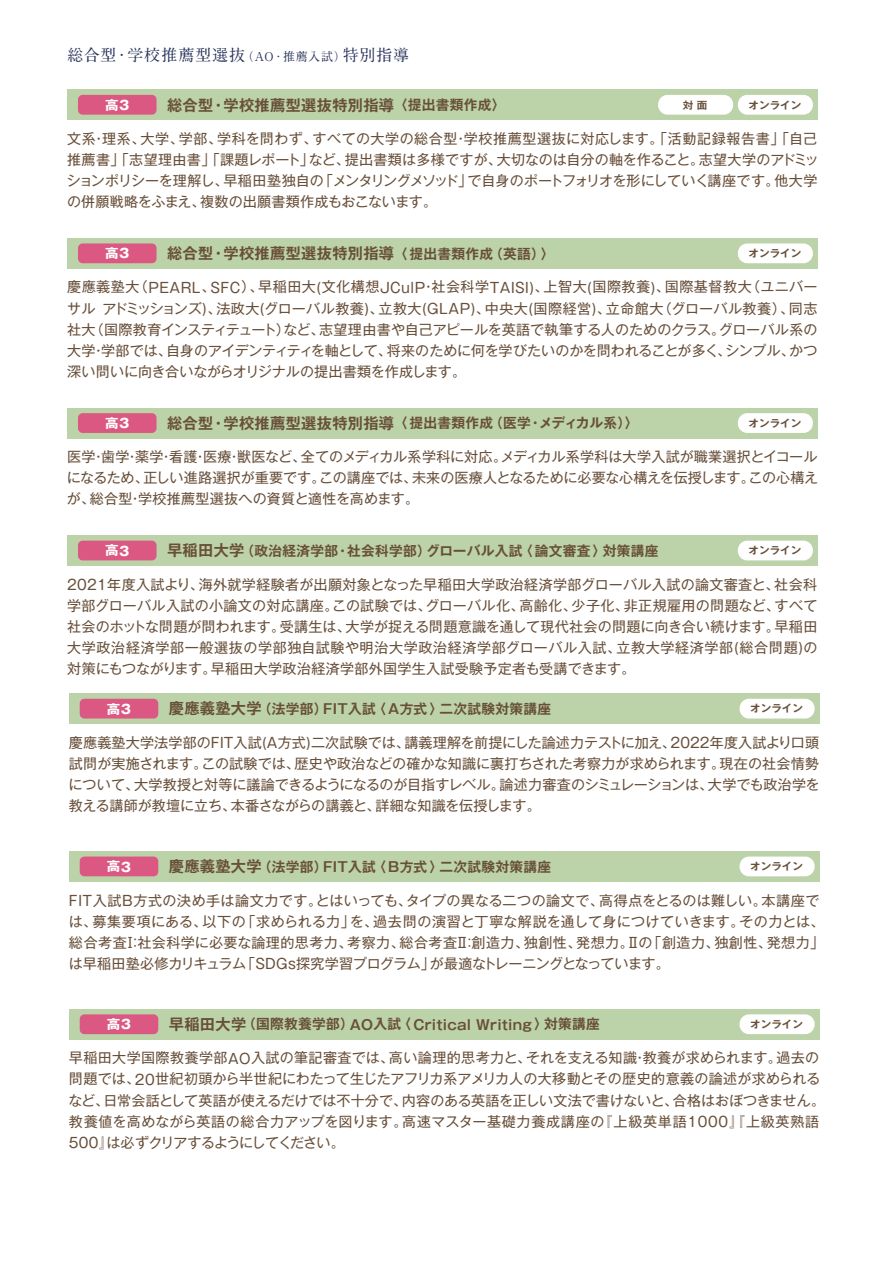
<style>
.page{position:relative;width:893px;height:1263px;background:#fff}
.page>*{position:absolute;margin:0;border:0;box-sizing:border-box;transform-origin:0 0}
.t1{font:16.05px "A1 Mincho Std Bold 90 pv RKSJ H";letter-spacing:.045em;color:#28325a}
.t2{font:15.3px "Gothic MB101 Pro De Bold 90 pv RKSJ H";letter-spacing:.02em;color:#684f39}
.t3{font:14.1px/21.1px "Gothic MB101 Pro Regular 90 pv RKSJ H";letter-spacing:.01em;color:#684f39;text-align:justify}
.t4{font:13.65px "Gothic MB101 Pro De Bold 90 pv RKSJ H";letter-spacing:.02em;color:#684f39}
.t5{font:12.75px "Gothic MB101 Pro Bold 90 pv RKSJ H";letter-spacing:.05em;color:#fff;scale:1.05 1}
.t6{font:10.05px "Gothic MB101 Pro De Bold 90 pv RKSJ H";color:#684f39;scale:1.05 1}
.s1{font-size:12px}
.s2{font-size:13.65px}
.s3{font-size:15.3px}
</style>
<div class="page">
<div style="left:67px;top:89px;width:750px;height:31px;background:#bcd2a8"></div>
<div style="left:78px;top:95px;width:79px;height:20px;background:#da5881;border-radius:5px"></div>
<div style="left:738px;top:95px;width:75px;height:20px;background:#fff;border-radius:9px"></div>
<div style="left:658px;top:95px;width:75px;height:20px;background:#fff;border-radius:9px"></div>
<div style="left:67px;top:238px;width:750px;height:31px;background:#bcd2a8"></div>
<div style="left:738px;top:243px;width:75px;height:20px;background:#fff;border-radius:9px"></div>
<div style="left:78px;top:243px;width:79px;height:20px;background:#da5881;border-radius:5px"></div>
<div style="left:67px;top:408px;width:750px;height:30px;background:#bcd2a8"></div>
<div style="left:738px;top:413px;width:75px;height:20px;background:#fff;border-radius:9px"></div>
<div style="left:78px;top:413px;width:79px;height:20px;background:#da5881;border-radius:5px"></div>
<div style="left:67px;top:535px;width:750px;height:31px;background:#bcd2a8"></div>
<div style="left:738px;top:541px;width:75px;height:19px;background:#fff;border-radius:9px"></div>
<div style="left:78px;top:541px;width:79px;height:19px;background:#da5881;border-radius:5px"></div>
<div style="left:69px;top:693px;width:750px;height:31px;background:#bcd2a8"></div>
<div style="left:80px;top:699px;width:78px;height:19px;background:#da5881;border-radius:5px"></div>
<div style="left:740px;top:699px;width:75px;height:19px;background:#fff;border-radius:9px"></div>
<div style="left:69px;top:851px;width:750px;height:31px;background:#bcd2a8"></div>
<div style="left:80px;top:856px;width:78px;height:20px;background:#da5881;border-radius:5px"></div>
<div style="left:740px;top:856px;width:75px;height:20px;background:#fff;border-radius:9px"></div>
<div style="left:69px;top:1009px;width:750px;height:30px;background:#bcd2a8"></div>
<div style="left:80px;top:1014px;width:78px;height:20px;background:#da5881;border-radius:5px"></div>
<div style="left:740px;top:1014px;width:75px;height:20px;background:#fff;border-radius:9px"></div>
<p class="t1" style="left:67px;top:49px;width:343px">総合型・学校推薦型選抜<span class="s1">（AO・推薦入試）</span>特別指導</p>
<p class="t5" style="left:105px;top:100px;width:25px">高3</p>
<p class="t2" style="left:167px;top:99px;width:340px">総合型・学校推薦型選抜特別指導<span class="s2">〈提出書類作成〉</span></p>
<p class="t6" style="left:683px;top:101px;width:25px">対面</p>
<p class="t6" style="left:749px;top:101px;width:52px">オンライン</p>
<p class="t3" style="left:66px;top:130px;width:754px">文系・理系、大学、学部、学科を問わず、すべての大学の総合型・学校推薦型選抜に対応します。「活動記録報告書」「自己推薦書」「志望理由書」「課題レポート」など、提出書類は多様ですが、大切なのは自分の軸を作ること。志望大学のアドミッションポリシーを理解し、早稲田塾独自の「メンタリングメソッド」で自身のポートフォリオを形にしていく講座です。他大学の併願戦略をふまえ、複数の出願書類作成もおこないます。</p>
<p class="t5" style="left:105px;top:249px;width:25px">高3</p>
<p class="t2" style="left:167px;top:248px;width:389px">総合型・学校推薦型選抜特別指導<span class="s2">〈提出書類作成（英語）〉</span></p>
<p class="t6" style="left:749px;top:250px;width:52px">オンライン</p>
<p class="t3" style="left:67px;top:278px;width:752px">慶應義塾大（PEARL、SFC）、早稲田大(文化構想JCulP・社会科学TAISI)、上智大(国際教養)、国際基督教大（ユニバーサルアドミッションズ)、法政大(グローバル教養)、立教大(GLAP)、中央大(国際経営)、立命館大（グローバル教養）、同志社大（国際教育インスティテュート）など、志望理由書や自己アピールを英語で執筆する人のためのクラス。グローバル系の大学・学部では、自身のアイデンティティを軸として、将来のために何を学びたいのかを問われることが多く、シンプル、かつ深い問いに向き合いながらオリジナルの提出書類を作成します。</p>
<p class="t5" style="left:105px;top:418px;width:25px">高3</p>
<p class="t4" style="left:167px;top:418px;width:473px"><span class="s3">総合型・学校推薦型選抜特別指導</span>〈提出書類作成（医学・メディカル系）〉</p>
<p class="t6" style="left:749px;top:419px;width:52px">オンライン</p>
<p class="t3" style="left:67px;top:448px;width:753px">医学・歯学・薬学・看護・医療・獣医など、全てのメディカル系学科に対応。メディカル系学科は大学入試が職業選択とイコールになるため、正しい進路選択が重要です。この講座では、未来の医療人となるために必要な心構えを伝授します。この心構えが、総合型・学校推薦型選抜への資質と適性を高めます。</p>
<p class="t5" style="left:105px;top:546px;width:25px">高3</p>
<p class="t4" style="left:167px;top:545px;width:493px"><span class="s3">早稲田大学</span>（政治経済学部・社会科学部）グローバル入試〈論文審査〉対策講座</p>
<p class="t6" style="left:749px;top:547px;width:52px">オンライン</p>
<p class="t3" style="left:67px;top:576px;width:752px">2021年度入試より、海外就学経験者が出願対象となった早稲田大学政治経済学部グローバル入試の論文審査と、社会科学部グローバル入試の小論文の対応講座。この試験では、グローバル化、高齢化、少子化、非正規雇用の問題など、すべて社会のホットな問題が問われます。受講生は、大学が捉える問題意識を通して現代社会の問題に向き合い続けます。早稲田大学政治経済学部一般選抜の学部独自試験や明治大学政治経済学部グローバル入試、立教大学経済学部(総合問題)の対策にもつながります。早稲田大学政治経済学部外国学生入試受験予定者も受講できます。</p>
<p class="t5" style="left:107px;top:704px;width:25px">高3</p>
<p class="t4" style="left:169px;top:704px;width:384px"><span class="s3">慶應義塾大学</span>（法学部）FIT入試〈A方式〉二次試験対策講座</p>
<p class="t6" style="left:750px;top:705px;width:52px">オンライン</p>
<p class="t3" style="left:69px;top:734px;width:753px">慶應義塾大学法学部のFIT入試(A方式)二次試験では、講義理解を前提にした論述力テストに加え、2022年度入試より口頭試問が実施されます。この試験では、歴史や政治などの確かな知識に裏打ちされた考察力が求められます。現在の社会情勢について、大学教授と対等に議論できるようになるのが目指すレベル。論述力審査のシミュレーションは、大学でも政治学を教える講師が教壇に立ち、本番さながらの講義と、詳細な知識を伝授します。</p>
<p class="t5" style="left:107px;top:862px;width:25px">高3</p>
<p class="t4" style="left:169px;top:861px;width:384px"><span class="s3">慶應義塾大学</span>（法学部）FIT入試〈B方式〉二次試験対策講座</p>
<p class="t6" style="left:750px;top:863px;width:52px">オンライン</p>
<p class="t3" style="left:69px;top:891px;width:757px;text-align:left">FIT入試B方式の決め手は論文力です。とはいっても、タイプの異なる二つの論文で、高得点をとるのは難しい。本講座では、募集要項にある、以下の「求められる力」を、過去問の演習と丁寧な解説を通して身につけていきます。その力とは、総合考査Ⅰ：社会科学に必要な論理的思考力、考察力、総合考査Ⅱ：創造力、独創性、発想力。Ⅱの「創造力、独創性、発想力」は早稲田塾必修カリキュラム「SDGs探究学習プログラム」が最適なトレーニングとなっています。</p>
<p class="t5" style="left:107px;top:1020px;width:25px">高3</p>
<p class="t4" style="left:169px;top:1019px;width:433px"><span class="s3">早稲田大学</span>（国際教養学部）AO入試〈Critical Writing〉対策講座</p>
<p class="t6" style="left:750px;top:1020px;width:52px">オンライン</p>
<p class="t3" style="left:68px;top:1049px;width:758px;text-align:left">早稲田大学国際教養学部AO入試の筆記審査では、高い論理的思考力と、それを支える知識・教養が求められます。過去の問題では、20世紀初頭から半世紀にわたって生じたアフリカ系アメリカ人の大移動とその歴史的意義の論述が求められるなど、日常会話として英語が使えるだけでは不十分で、内容のある英語を正しい文法で書けないと、合格はおぼつきません。教養値を高めながら英語の総合力アップを図ります。高速マスター基礎力養成講座の『上級英単語1000』『上級英熟語500』は必ずクリアするようにしてください。</p>
</div>
